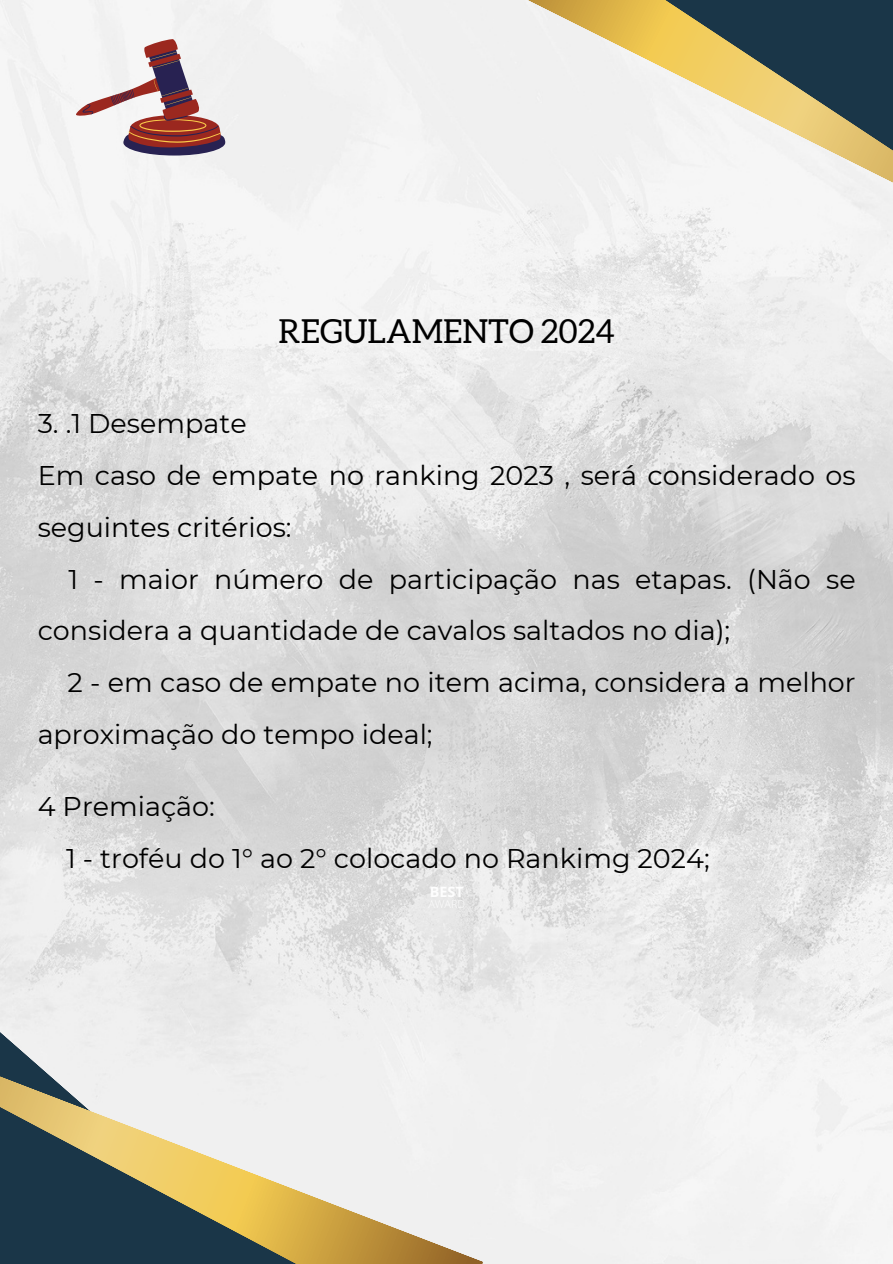
<style>
.page{position:relative;width:893px;height:1264px;background:#fff}
.page>*{position:absolute;margin:0;border:0;box-sizing:border-box;transform-origin:0 0}
.t1{font:33px "Aleo";color:#000}
.t2{font:27px/51.8px "Montserrat";color:#000}
.t3{font:700 14.25px "Open Sans";color:#fefefe}
</style>
<div class="page">
<img style="left:0;top:0;width:892px;height:1263px">
<svg style="left:387px;top:0;width:505px;height:263px;fill:#f0f0f0"></svg>
<svg style="left:0;top:770px;width:502px;height:241px;background:#e1e1e1"></svg>
<svg style="left:0;top:1011px;width:536px;height:252px;fill:#f0f0f0"></svg>
<svg style="left:75px;top:39px;width:150px;height:116px"></svg>
<p class="t1" style="left:278px;top:316px;width:337px">REGULAMENTO 2024</p>
<h1 class="t2" style="left:38px;top:397px;width:210px">3. .1 Desempate</h1>
<h1 class="t2" style="left:38px;top:449px;width:819px">Em caso de empate no ranking 2023 , será considerado os</h1>
<h1 class="t2" style="left:38px;top:501px;width:255px">seguintes critérios:</h1>
<h1 class="t2" style="left:68px;top:553px;width:788px">1 - maior número de participação nas etapas. (Não se</h1>
<h1 class="t2" style="left:38px;top:604px;width:694px">considera a quantidade de cavalos saltados no dia);</h1>
<h1 class="t2" style="left:67px;top:656px;width:789px">2 - em caso de empate no item acima, considera a melhor</h1>
<h1 class="t2" style="left:38px;top:708px;width:396px">aproximação do tempo ideal;</h1>
<h2 class="t2" style="left:66px;top:780px;width:645px;text-indent:-28px">4 Premiação:<br>1 - troféu do 1° ao 2° colocado no Rankimg 2024;</h2>
<p class="t3" style="left:430px;top:882px;width:35px">BEST</p>
</div>
